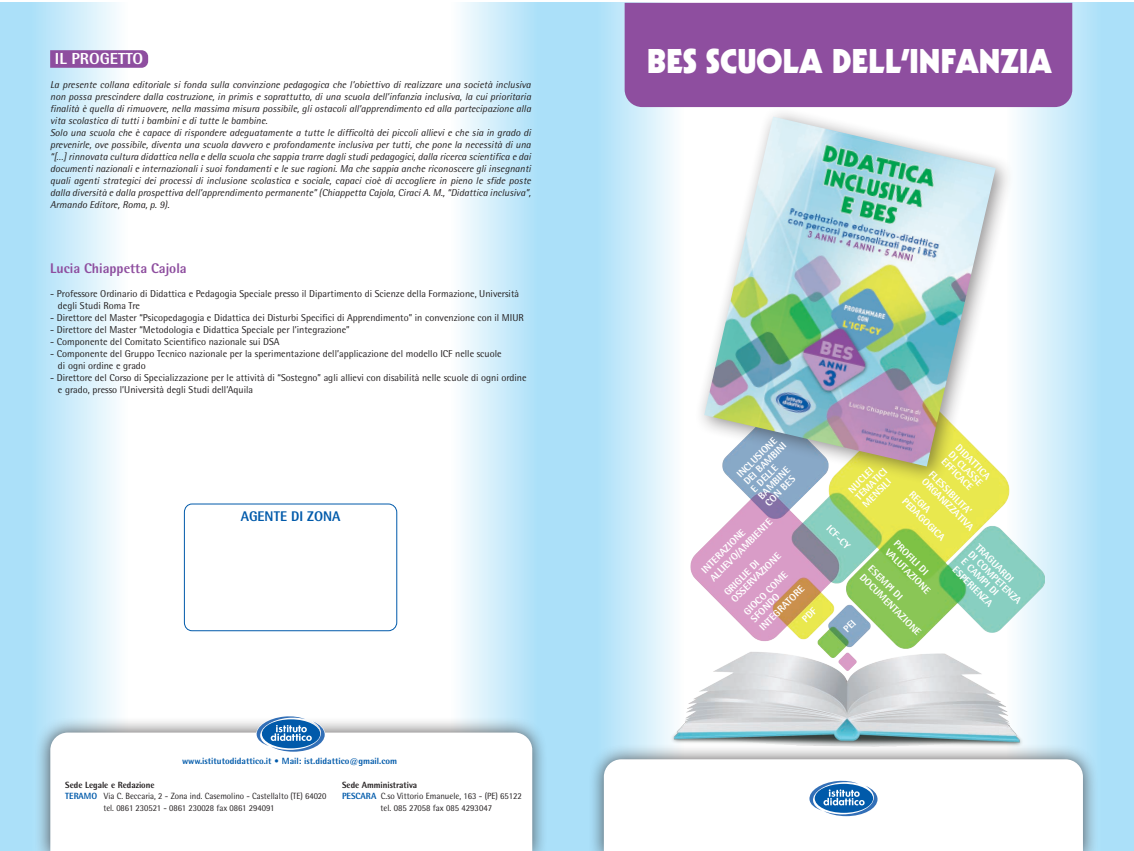
<style>
.page{position:relative;width:1134px;height:851px;background:#fff}
.page>*{position:absolute;margin:0;border:0;box-sizing:border-box;transform-origin:0 0}
.t1{font:900 33.4px "Kabel";color:#fff}
.t2{font:800 16px "Rotis Semi Sans";color:#fff}
.t3{font:800 14px "Rotis Semi Sans";color:#8e4e9f}
.t4{font:800 14px "Rotis Semi Sans";color:#015aaa}
.t5{font:italic 10px/12px "Rotis Semi Sans";color:#231f20}
.t6{font:10px/12px "Rotis Semi Sans";color:#231f20}
.t7{font:800 10px/10px "Rotis Semi Sans";color:#fff}
.t8{font:9px/11px "Rotis Semi Sans";color:#231f20;scale:.96 1}
.t9{font:9px/11px "Rotis Semi Sans";color:#231f20}
.t10{font:800 9px "Rotis Semi Sans";color:#015aaa}
.s1{font-weight:800}
.s2{font-weight:800;color:#015aaa}
</style>
<div class="page">
<div style="left:0;top:3px;width:156px;height:847px;background:linear-gradient(to right,#9ddbf8,#fff)"></div>
<svg style="left:50px;top:50px;width:98px;height:18px;background:#9153a2"></svg>
<div style="left:425px;top:3px;width:142px;height:847px;background:linear-gradient(to right,#fff,#9edbf8)"></div>
<div style="left:34px;top:716px;width:514px;height:134px;background:#231f20;opacity:.75"></div>
<svg style="left:50px;top:732px;width:482px;height:118px"></svg>
<svg style="left:256px;top:716px;width:69px;height:35px"></svg>
<svg style="left:1014px;top:3px;width:120px;height:847px;background:#bee6f9"></svg>
<svg style="left:567px;top:3px;width:127px;height:847px;background:#c0e7fa"></svg>
<div style="left:588px;top:743px;width:511px;height:107px;background:#231f20;opacity:.75"></div>
<svg style="left:604px;top:759px;width:479px;height:91px"></svg>
<div style="left:625px;top:3px;width:447px;height:104px;background:#8e4e9f"></div>
<img style="left:638px;top:364px;width:406px;height:408px">
<div style="left:694px;top:106px;width:320px;height:379px;background:#231f20;opacity:.49"></div>
<img style="left:704px;top:117px;width:292px;height:349px">
<svg style="left:809px;top:780px;width:69px;height:36px"></svg>
<div style="left:184px;top:503px;width:213px;height:128px;border:1px solid #015aaa;border-radius:8px"></div>
<svg style="left:843px;top:619px;width:13px;height:13px"></svg>
<svg style="left:802px;top:606px;width:15px;height:16px"></svg>
<h2 class="t2" style="left:55px;top:49px;width:90px">IL PROGETTO</h2>
<p class="t5" style="left:50px;top:79px;width:482px">La presente collana editoriale si fonda sulla convinzione pedagogica che l’obiettivo di realizzare una società inclusiva non possa prescindere dalla costruzione, in primis e soprattutto, di una scuola dell’infanzia inclusiva, la cui prioritaria finalità è quella di rimuovere, nella massima misura possibile, gli ostacoli all’apprendimento ed alla partecipazione alla vita scolastica di tutti i bambini e di tutte le bambine.<br>Solo una scuola che è capace di rispondere adeguatamente a tutte le difficoltà dei piccoli allievi e che sia in grado di prevenirle, ove possibile, diventa una scuola davvero e profondamente inclusiva per tutti, che pone la necessità di una “[…] rinnovata cultura didattica nella e della scuola che sappia trarre dagli studi pedagogici, dalla ricerca scientifica e dai documenti nazionali e internazionali i suoi fondamenti e le sue ragioni. Ma che sappia anche riconoscere gli insegnanti quali agenti strategici dei processi di inclusione scolastica e sociale, capaci cioè di accogliere in pieno le sfide poste dalla diversità e dalla prospettiva dell’apprendimento permanente” (Chiappetta Cajola, Ciraci A. M., “Didattica inclusiva”, Armando Editore, Roma, p. 9).</p>
<h3 class="t3" style="left:50px;top:259px;width:138px">Lucia Chiappetta Cajola</h3>
<p class="t6" style="left:58px;top:288px;width:463px;text-indent:-8px">- Professore Ordinario di Didattica e Pedagogia Speciale presso il Dipartimento di Scienze della Formazione, Università degli Studi Roma Tre</p>
<p class="t6" style="left:50px;top:312px;width:475px">- Direttore del Master “Psicopedagogia e Didattica dei Disturbi Specifici di Apprendimento” in convenzione con il MIUR</p>
<p class="t6" style="left:50px;top:324px;width:301px">- Direttore del Master “Metodologia e Didattica Speciale per l’integrazione”</p>
<p class="t6" style="left:50px;top:336px;width:231px">- Componente del Comitato Scientifico nazionale sui DSA</p>
<p class="t6" style="left:58px;top:348px;width:445px;text-indent:-8px">- Componente del Gruppo Tecnico nazionale per la sperimentazione dell’applicazione del modello ICF nelle scuole di ogni ordine e grado</p>
<p class="t6" style="left:58px;top:372px;width:470px;text-indent:-8px">- Direttore del Corso di Specializzazione per le attività di “Sostegno” agli allievi con disabilità nelle scuole di ogni ordine e grado, presso l’Università degli Studi dell’Aquila</p>
<h3 class="t4" style="left:241px;top:507px;width:101px">AGENTE DI ZONA</h3>
<p class="t10" style="left:182px;top:754px;width:216px">www.istitutodidattico.it • Mail: ist.didattico@gmail.com</p>
<p class="t8" style="left:65px;top:779px;width:274px"><span class="s1">Sede Legale e Redazione<br></span><span class="s2">TERAMO</span> Via C. Beccaria, 2 - Zona ind. Casemolino - Castellalto (TE) 64020</p>
<p class="t8" style="left:103px;top:802px;width:180px">tel. 0861 230521 - 0861 230028 fax 0861 294091</p>
<p class="t9" style="left:342px;top:779px;width:181px"><span class="s1">Sede Amministrativa<br></span><span class="s2">PESCARA</span> C.so Vittorio Emanuele, 163 - (PE) 65122</p>
<p class="t9" style="left:381px;top:802px;width:113px">tel. 085 27058 fax 085 4293047</p>
<h1 class="t1" style="left:647px;top:40px;width:406px">BES SCUOLA DELL’INFANZIA</h1>
<p class="t7" style="left:735px;top:472px;width:57px;rotate:-45deg">INCLUSIONE<br>DEI BAMBINI<br>E DELLE<br>BAMBINE<br>CON BES</p>
<p class="t7" style="left:961px;top:442px;width:46px;text-align:justify;rotate:45deg">DIDATTICA DI CLASSE EFFICACE</p>
<p class="t7" style="left:846px;top:487px;width:42px;rotate:-45deg">NUCLEI<br>TEMATICI<br>MENSILI</p>
<p class="t7" style="left:934px;top:469px;width:71px;rotate:45deg">FLESSIBILITA’<br>ORGANIZZATIVA</p>
<p class="t7" style="left:914px;top:488px;width:58px;rotate:45deg">REGIA<br>PEDAGOGICA</p>
<p class="t7" style="left:699px;top:566px;width:85px;line-height:12px;rotate:-45deg">INTERAZIONE<br>ALLIEVO/AMBIENTE</p>
<p class="t7" style="left:832px;top:523px;width:31px;rotate:45deg">ICF-CY</p>
<p class="t7" style="left:900px;top:537px;width:61px;line-height:12px;rotate:45deg">PROFILI DI<br>VALUTAZIONE</p>
<p class="t7" style="left:980px;top:541px;width:72px;rotate:45deg">TRAGUARDI<br>DI COMPETENZA<br>E CAMPI DI</p>
<p class="t7" style="left:722px;top:590px;width:67px;rotate:-45deg">GRIGLIE DI<br>OSSERVAZIONE</p>
<p class="t7" style="left:874px;top:562px;width:84px;line-height:12px;rotate:45deg">ESEMPI DI<br>DOCUMENTAZIONE</p>
<p class="t7" style="left:958px;top:564px;width:54px;rotate:45deg">ESPERIENZA</p>
<p class="t7" style="left:742px;top:609px;width:59px;rotate:-45deg">GIOCO COME<br>SFONDO</p>
<p class="t7" style="left:757px;top:625px;width:61px;rotate:-45deg">INTEGRATORE</p>
</div>
